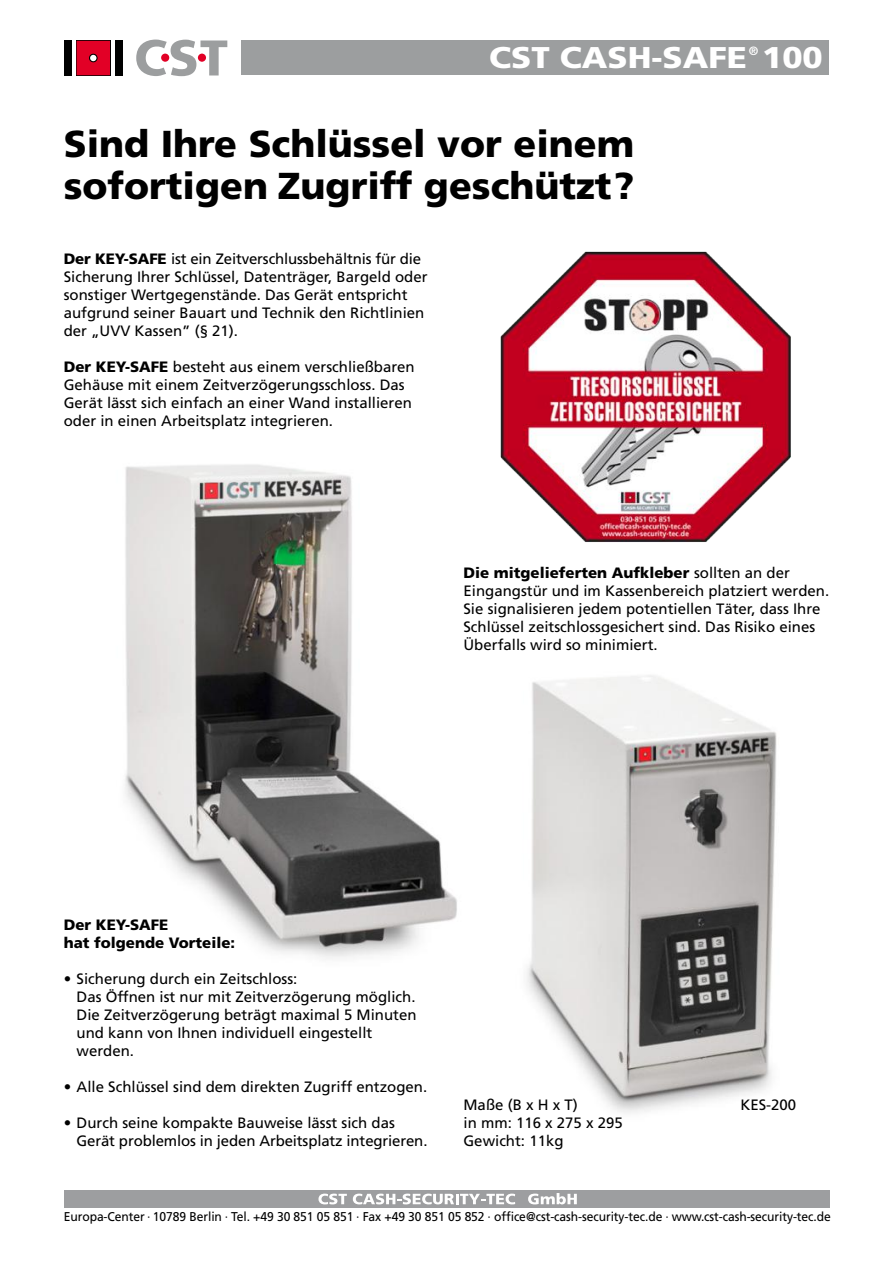
<style>
.page{position:relative;width:893px;height:1263px;background:#fff}
.page>*{position:absolute;margin:0;border:0;box-sizing:border-box;transform-origin:0 0}
.t1{font:900 37.5px/42px "Frutiger";color:#000}
.t2{font:900 30px "Frutiger";color:#fff;scale:1.1 1}
.t3{font:15px/18px "Frutiger";color:#000}
.t4{font:900 15px/18px "Frutiger";color:#000}
.t5{font:12.75px "Frutiger";letter-spacing:-.005em;color:#000;scale:.95 1}
.t6{font:700 12px "Frutiger";color:#fff}
.s1{font-weight:900}
</style>
<div class="page">
<img style="left:125px;top:464px;width:332px;height:495px">
<img style="left:527px;top:675px;width:250px;height:438px">
<img style="left:500px;top:251px;width:291px;height:291px">
<div style="left:242px;top:41px;width:587px;height:34px;background:#9c9e9f"></div>
<div style="left:64px;top:40px;width:8px;height:36px;background:#000"></div>
<div style="left:115px;top:40px;width:8px;height:36px;background:#000"></div>
<svg style="left:76px;top:40px;width:34px;height:36px"></svg>
<div style="left:77px;top:41px;width:33px;height:34px;background:#e20026"></div>
<div style="left:89px;top:54px;width:8px;height:8px;border:1px solid #000;border-radius:50%"></div>
<svg style="left:90px;top:55px;width:6px;height:6px"></svg>
<svg style="left:136px;top:40px;width:91px;height:36px"></svg>
<div style="left:198px;top:54px;width:8px;height:8px;background:#e20026;border-radius:50%"></div>
<div style="left:65px;top:1191px;width:765px;height:17px;background:#9d9ea0"></div>
<svg style="left:318px;top:1193px;width:259px;height:11px"></svg>
<h2 class="t2" style="left:489px;top:39px;width:236px">CST CASH-SAFE</h2>
<p class="t6" style="left:749px;top:43px;width:11px">®</p>
<h2 class="t2" style="left:762px;top:39px;width:57px">100</h2>
<h1 class="t1" style="left:64px;top:123px;width:572px">Sind Ihre Schlüssel vor einem sofortigen Zugriff geschützt?</h1>
<p class="t3" style="left:64px;top:250px;width:365px"><span class="s1">Der KEY-SAFE</span> ist ein Zeitverschlussbehältnis für die Sicherung Ihrer Schlüssel, Datenträger, Bargeld oder sonstiger Wertgegenstände. Das Gerät entspricht aufgrund seiner Bauart und Technik den Richtlinien der „UVV Kassen” (§ 21).</p>
<p class="t3" style="left:64px;top:358px;width:352px"><span class="s1">Der KEY-SAFE</span> besteht aus einem verschließbaren Gehäuse mit einem Zeitverzögerungsschloss. Das Gerät lässt sich einfach an einer Wand installieren oder in einen Arbeitsplatz integrieren.</p>
<p class="t3" style="left:463px;top:564px;width:367px"><span class="s1">Die mitgelieferten Aufkleber</span> sollten an der Eingangstür und im Kassenbereich platziert werden.<br>Sie signalisieren jedem potentiellen Täter, dass Ihre Schlüssel zeitschlossgesichert sind. Das Risiko eines Überfalls wird so minimiert.</p>
<p class="t4" style="left:64px;top:915px;width:173px">Der KEY-SAFE<br>hat folgende Vorteile:</p>
<p class="t3" style="left:77px;top:970px;width:342px;text-indent:-13px">• Sicherung durch ein Zeitschloss:<br>Das Öffnen ist nur mit Zeitverzögerung möglich.<br>Die Zeitverzögerung beträgt maximal 5 Minuten und kann von Ihnen individuell eingestellt werden.</p>
<p class="t3" style="left:64px;top:1078px;width:365px">• Alle Schlüssel sind dem direkten Zugriff entzogen.</p>
<p class="t3" style="left:77px;top:1114px;width:352px;text-indent:-13px">• Durch seine kompakte Bauweise lässt sich das<br>Gerät problemlos in jeden Arbeitsplatz integrieren.</p>
<p class="t3" style="left:463px;top:1096px;width:161px">Maße (B x H x T)<br>in mm: 116 x 275 x 295<br>Gewicht: 11kg</p>
<p class="t3" style="left:740px;top:1096px;width:57px">KES-200</p>
<p class="t5" style="left:64px;top:1209px;width:809px">Europa-Center · 10789 Berlin · Tel. +49 30 851 05 851 · Fax +49 30 851 05 852 · office@cst-cash-security-tec.de · www.cst-cash-security-tec.de</p>
</div>
